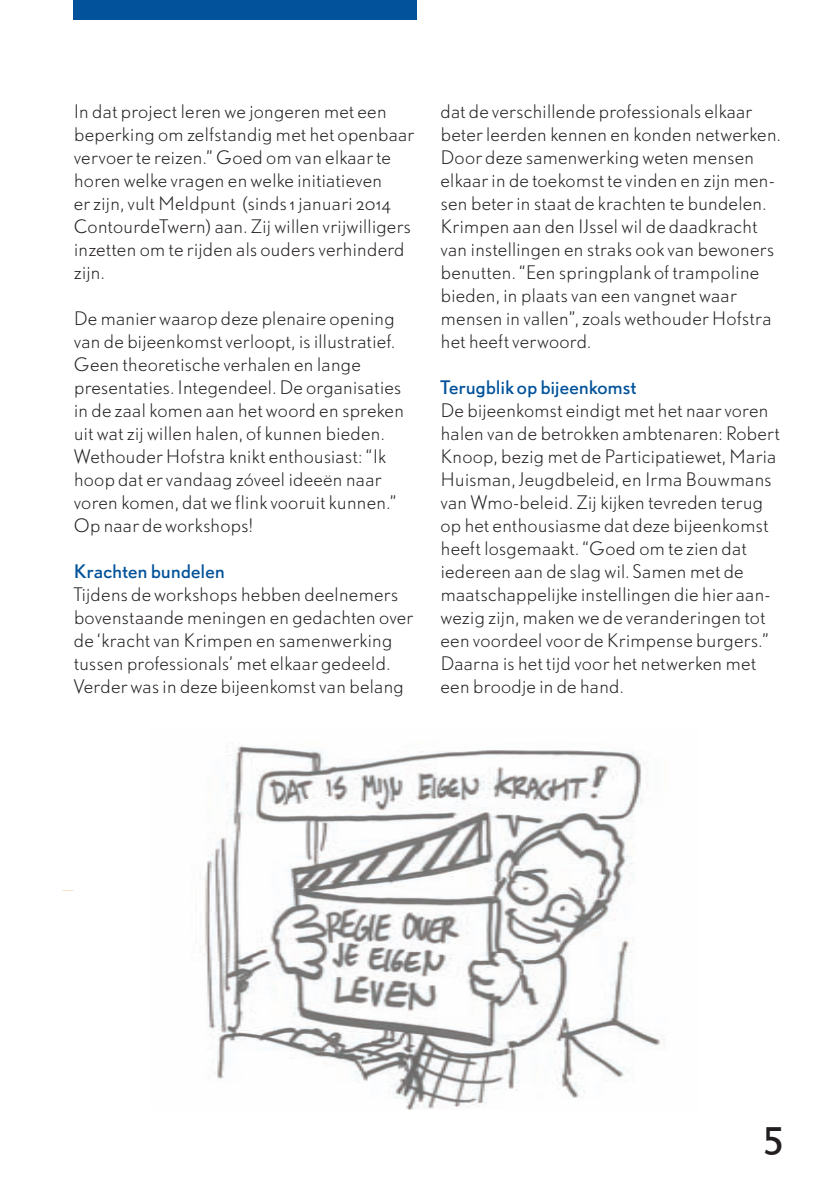
<style>
.page{position:relative;width:840px;height:1191px;background:#fff}
.page>*{position:absolute;margin:0;border:0;box-sizing:border-box;transform-origin:0 0}
.t1{font:40px "DTL Nobel ST";color:#231f20}
.t2{font:17.4px/23px "DTL Nobel ST Light";color:#231f20}
.t3{font:17.4px "DTL Nobel ST";letter-spacing:.005em;color:#01529a}
</style>
<div class="page">
<div style="left:74px;top:0;width:343px;height:19px;background:#01529a"></div>
<img style="left:204px;top:746px;width:461px;height:363px">
<p class="t2" style="left:74px;top:100px;width:341px">In dat project leren we jongeren met een beperking om zelfstandig met het openbaar vervoer te reizen.” Goed om van elkaar te horen welke vragen en welke initiatieven<br>er zijn, vult Meldpunt (sinds 1 januari 2014<br>ContourdeTwern) aan. Zij willen vrijwilligers inzetten om te rijden als ouders verhinderd zijn.</p>
<p class="t2" style="left:74px;top:307px;width:332px">De manier waarop deze plenaire opening van de bijeenkomst verloopt, is illustratief.<br>Geen theoretische verhalen en lange presentaties. Integendeel. De organisaties in de zaal komen aan het woord en spreken uit wat zij willen halen, of kunnen bieden.<br>Wethouder Hofstra knikt enthousiast: “Ik hoop dat er vandaag zóveel ideeën naar voren komen, dat we flink vooruit kunnen.” Op naar de workshops!</p>
<p class="t3" style="left:74px;top:559px;width:152px">Krachten bundelen</p>
<p class="t2" style="left:74px;top:583px;width:341px">Tijdens de workshops hebben deelnemers bovenstaande meningen en gedachten over de ‘kracht van Krimpen en samenwerking tussen professionals’ met elkaar gedeeld.<br>Verder was in deze bijeenkomst van belang</p>
<p class="t2" style="left:440px;top:100px;width:341px">dat de verschillende professionals elkaar beter leerden kennen en konden netwerken.<br>Door deze samenwerking weten mensen elkaar in de toekomst te vinden en zijn men&shy;sen beter in staat de krachten te bundelen.<br>Krimpen aan den IJssel wil de daadkracht van instellingen en straks ook van bewoners benutten. “Een springplank of trampoline bieden, in plaats van een vangnet waar mensen in vallen”, zoals wethouder Hofstra het heeft verwoord.</p>
<p class="t3" style="left:440px;top:375px;width:197px">Terugblik op bijeenkomst</p>
<p class="t2" style="left:440px;top:399px;width:341px">De bijeenkomst eindigt met het naar voren halen van de betrokken ambtenaren: Robert Knoop, bezig met de Participatiewet, Maria Huisman, Jeugdbeleid, en Irma Bouwmans van Wmo-beleid. Zij kijken tevreden terug op het enthousiasme dat deze bijeenkomst heeft losgemaakt. “Goed om te zien dat iedereen aan de slag wil. Samen met de maatschappelijke instellingen die hier aan&shy;wezig zijn, maken we de veranderingen tot een voordeel voor de Krimpense burgers.” Daarna is het tijd voor het netwerken met een broodje in de hand.</p>
<h1 class="t1" style="left:762px;top:1104px;width:21px">5</h1>
</div>
